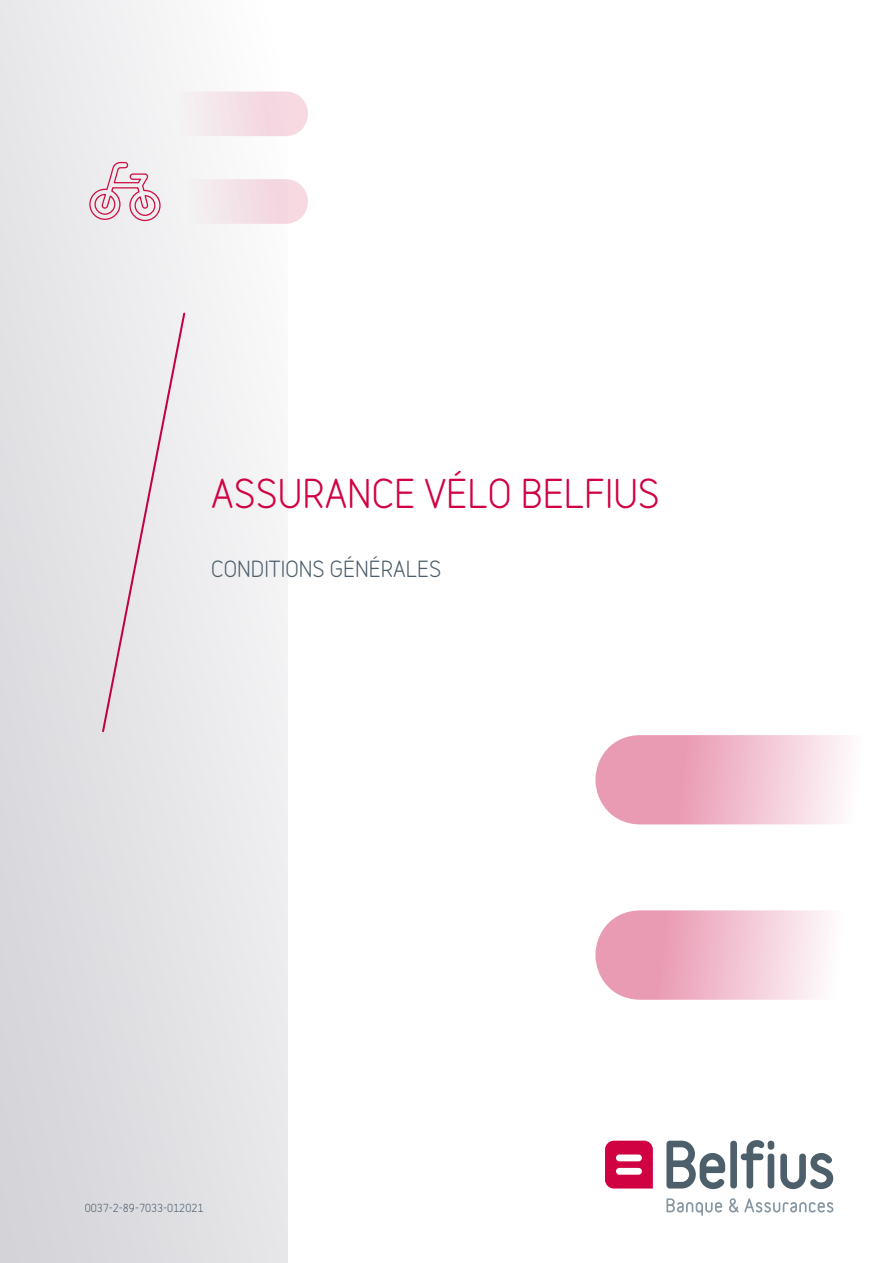
<style>
.page{position:relative;width:893px;height:1263px;background:#fff}
.page>*{position:absolute;margin:0;border:0;box-sizing:border-box;transform-origin:0 0}
.header_1_Grey{font:37.5px "Belfius Alternative";color:#d00242}
.header_1_Grey-2{font:21px "Belfius Alternative";color:#4d5f6b}
.body_9_pt{font:10.5px "Belfius Alternative";color:#4d5f6b}
</style>
<div class="page">
<div style="left:0;top:0;width:288px;height:1263px;background:linear-gradient(to right,#dcdce0,#f2f2f3)"></div>
<div style="left:137px;top:91px;width:171px;height:45px;background:linear-gradient(to right,#f2f7f7,#f7d3de);border-radius:22px"></div>
<svg style="left:137px;top:179px;width:171px;height:45px"></svg>
<svg style="left:595px;top:735px;width:253px;height:89px"></svg>
<svg style="left:595px;top:910px;width:233px;height:90px"></svg>
<svg style="left:666px;top:1198px;width:56px;height:18px"></svg>
<svg style="left:729px;top:1198px;width:104px;height:14px"></svg>
<svg style="left:605px;top:1141px;width:48px;height:47px"></svg>
<div style="left:616px;top:1154px;width:26px;height:7px;background:#fff;border-radius:3px"></div>
<div style="left:616px;top:1168px;width:26px;height:7px;background:#fff;border-radius:3px"></div>
<svg style="left:666px;top:1141px;width:59px;height:48px"></svg>
<div style="left:730px;top:1141px;width:7px;height:47px;background:#4d5f6b;border-radius:3px"></div>
<svg style="left:741px;top:1140px;width:33px;height:48px"></svg>
<svg style="left:780px;top:1153px;width:53px;height:36px"></svg>
<svg style="left:89px;top:161px;width:72px;height:61px"></svg>
<div style="left:101px;top:311px;width:86px;height:422px;background:#e9e9ec"></div>
<p class="header_1_Grey" style="left:211px;top:463px;width:450px">ASSURANCE VÉLO BELFIUS</p>
<p class="header_1_Grey-2" style="left:211px;top:552px;width:232px">CONDITIONS GÉNÉRALES</p>
<p class="body_9_pt" style="left:85px;top:1199px;width:120px">0037-2-89-7033-012021</p>
</div>
